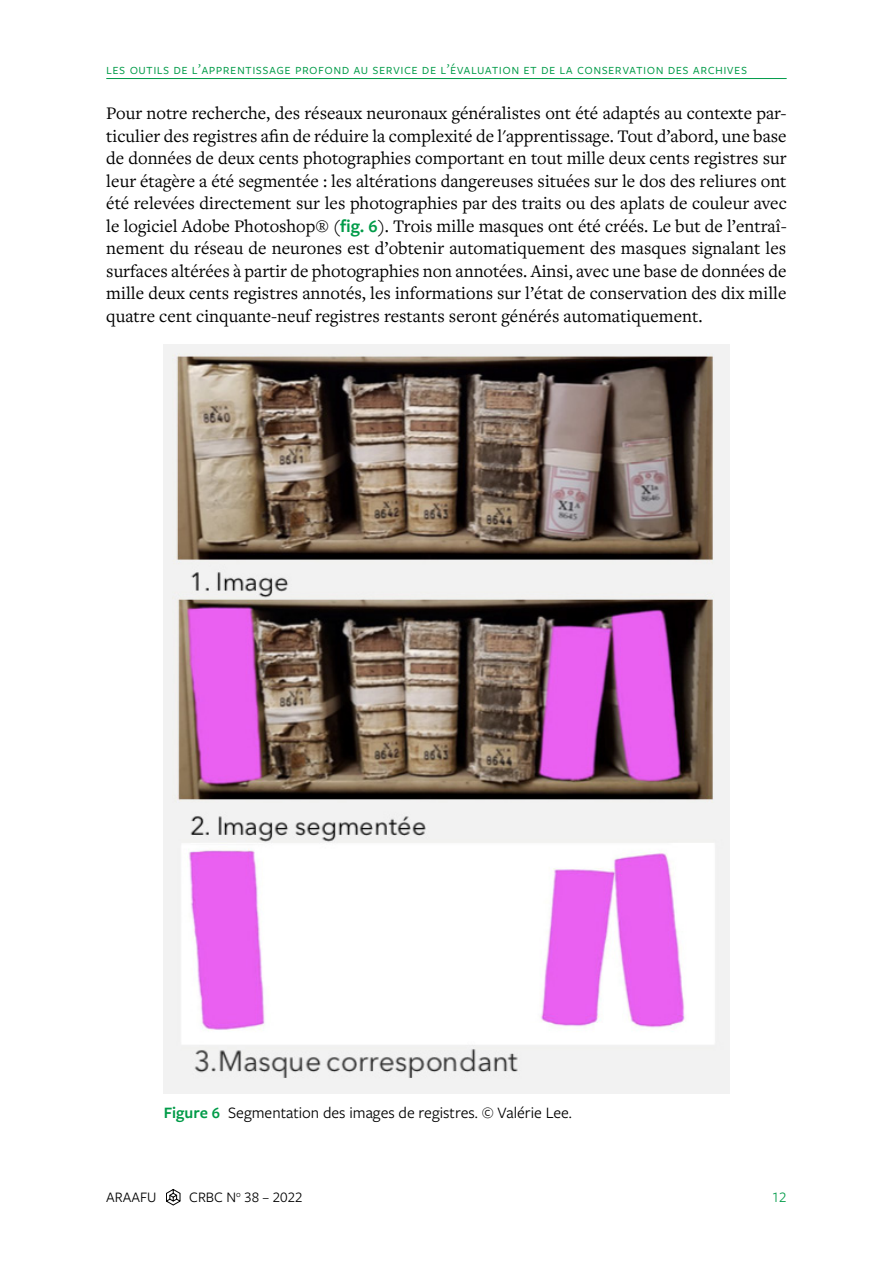
<style>
.page{position:relative;width:893px;height:1263px;background:#fff}
.page>*{position:absolute;margin:0;border:0;box-sizing:border-box;transform-origin:0 0}
.t1{font:18.3px/22.5px "Freight Text Pro";color:#000;text-align:justify}
.t2{font:16.5px "Freight Sans Pro";color:#000}
.t3{font:15px "Freight Sans Pro";letter-spacing:.025em;color:#009b48}
.t4{font:15px "Freight Sans Pro";color:#000}
.s1{font-family:"Freight Sans Pro";font-weight:600;color:#009b48}
.s2{font-weight:600;color:#009b48}
</style>
<div class="page">
<hr style="left:106px;top:78px;width:681px;height:1px;background:#009b48">
<svg style="left:166px;top:1189px;width:14px;height:16px"></svg>
<img style="left:164px;top:344px;width:565px;height:749px">
<p class="t3" style="left:106px;top:59px;width:642px">les outils de l’apprentissage profond au service de l’évaluation et de la conservation des archives</p>
<p class="t1" style="left:106px;top:101px;width:682px">Pour notre recherche, des réseaux neuronaux généralistes ont été adaptés au contexte par&shy;ticulier des registres afin de réduire la complexité de l'apprentissage. Tout d’abord, une base de données de deux cents photographies comportant en tout mille deux cents registres sur leur étagère a été segmentée : les altérations dangereuses situées sur le dos des reliures ont été relevées directement sur les photographies par des traits ou des aplats de couleur avec le logiciel Adobe Photoshop® (<span class="s1">fig. 6</span>). Trois mille masques ont été créés. Le but de l’entraî&shy;nement du réseau de neurones est d’obtenir automatiquement des masques signalant les surfaces altérées à partir de photographies non annotées. Ainsi, avec une base de données de mille deux cents registres annotés, les informations sur l’état de conservation des dix mille quatre cent cinquante-neuf registres restants seront générés automatiquement.</p>
<p class="t2" style="left:164px;top:1101px;width:410px"><span class="s2">Figure 6</span> Segmentation des images de registres. © Valérie Lee.</p>
<p class="t4" style="left:106px;top:1187px;width:52px">ARAAFU</p>
<p class="t4" style="left:189px;top:1187px;width:115px">CRBC N<sup>o</sup> 38 – 2022</p>
<p class="t3" style="left:772px;top:1187px;width:16px">12</p>
</div>
